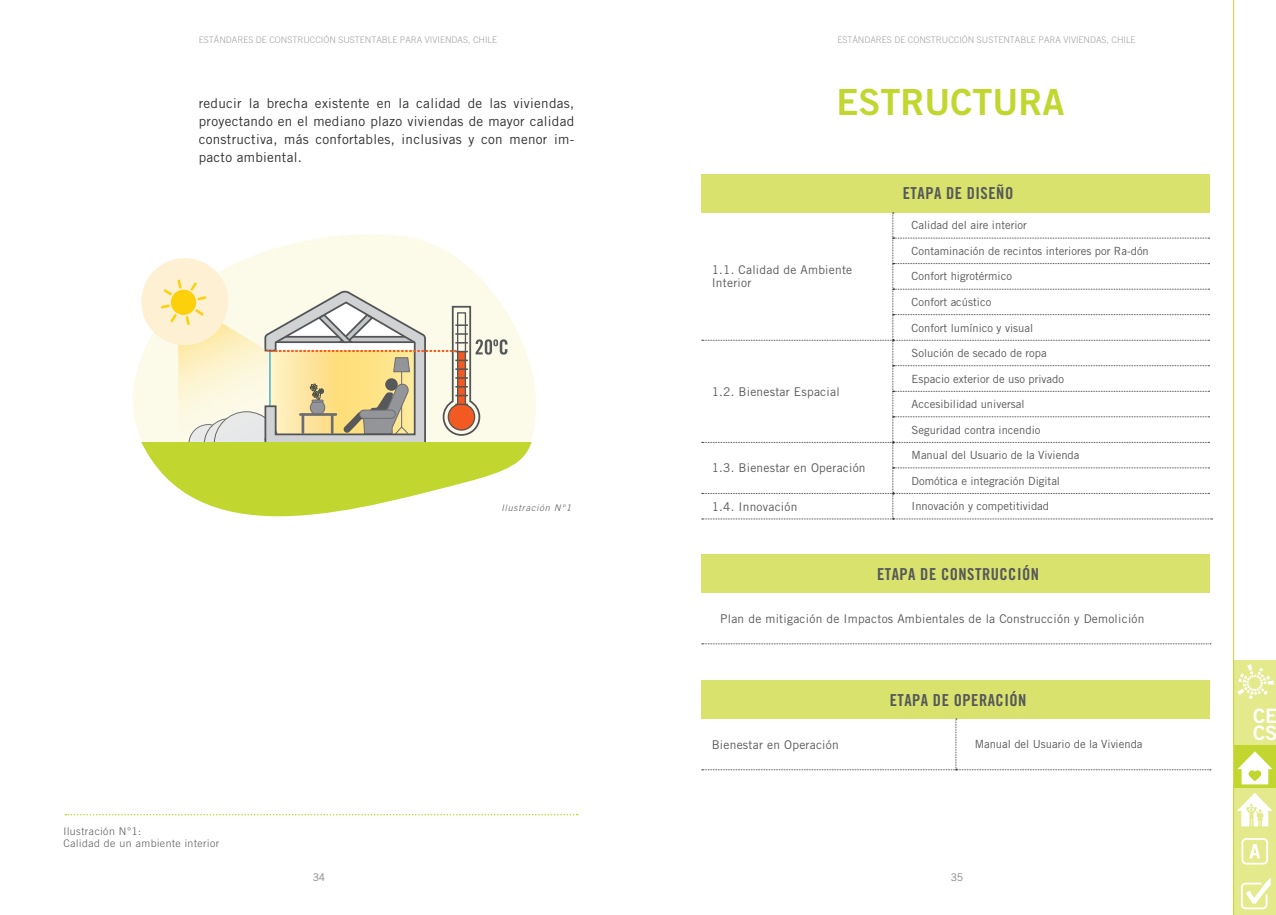
<style>
.page{position:relative;width:1276px;height:915px;background:#fff}
.page>*{position:absolute;margin:0;border:0;box-sizing:border-box;transform-origin:0 0}
.t1{font:36px "Trade Gothic LT Std Bd 2";color:#c1d72f}
.t2{font:19.8px/16.5px "Trade Gothic LT Std Bd 2";color:#fff}
.t3{font:16.5px "Trade Gothic LT Std Bd Cn 20";letter-spacing:.03em;color:#57585a}
.t4{font:13.5px/18px "Trade Gothic LT Std";letter-spacing:.02em;color:#312f30;text-align:justify}
.t5{font:12px/13.5px "Trade Gothic LT Std";letter-spacing:.02em;color:#57585a}
.t6{font:11.25px "Trade Gothic LT Std";color:#57585a}
.t7{font:300 10.5px/12.6px "Trade Gothic LT Std";letter-spacing:.05em;color:#57585a}
.t8{font:10.5px "Trade Gothic LT Std";color:#808285}
.t9{font:300 9px "Trade Gothic LT Std";color:#a1a3a6}
.t10{font:italic 300 9px "Trade Gothic LT Std";letter-spacing:.1em;color:#57585a}
</style>
<div class="page">
<div style="left:1233px;top:872px;width:43px;height:42px;background:#e4e98c"></div>
<svg style="left:1241px;top:878px;width:29px;height:30px"></svg>
<div style="left:1233px;top:829px;width:43px;height:43px;background:#e4e98c"></div>
<svg style="left:1241px;top:838px;width:27px;height:26px"></svg>
<div style="left:1233px;top:702px;width:43px;height:43px;background:#e4e98c"></div>
<div style="left:1233px;top:659px;width:43px;height:43px;background:#e4e98c"></div>
<div style="left:1233px;top:786px;width:43px;height:43px;background:#e4e98c"></div>
<svg style="left:1237px;top:793px;width:35px;height:33px"></svg>
<svg style="left:1237px;top:664px;width:36px;height:34px"></svg>
<div style="left:1233px;top:744px;width:43px;height:42px;background:#c1d72f"></div>
<svg style="left:1237px;top:751px;width:35px;height:33px"></svg>
<hr style="left:1233px;top:0;width:1px;height:914px;background:#c1d72f">
<div style="left:701px;top:174px;width:509px;height:38px;background:#d8e26d"></div>
<svg style="left:702px;top:212px;width:510px;height:307px"></svg>
<div style="left:701px;top:554px;width:509px;height:38px;background:#d8e26d"></div>
<svg style="left:702px;top:643px;width:509px;height:1px"></svg>
<div style="left:701px;top:680px;width:509px;height:38px;background:#d8e26d"></div>
<svg style="left:702px;top:718px;width:509px;height:52px"></svg>
<svg style="left:133px;top:234px;width:403px;height:208px;fill:#fcfbea"></svg>
<div style="left:141px;top:258px;width:87px;height:87px;background:#fef0d3;border-radius:50%"></div>
<svg style="left:161px;top:279px;width:346px;height:163px;background:#e8dfc3"></svg>
<svg style="left:141px;top:442px;width:391px;height:75px;fill:#c1d72f"></svg>
<svg style="left:65px;top:813px;width:513px;height:2px"></svg>
<p class="t9" style="left:199px;top:34px;width:300px">ESTÁNDARES DE CONSTRUCCIÓN SUSTENTABLE PARA VIVIENDAS, CHILE</p>
<p class="t9" style="left:837px;top:34px;width:300px">ESTÁNDARES DE CONSTRUCCIÓN SUSTENTABLE PARA VIVIENDAS, CHILE</p>
<p class="t4" style="left:199px;top:94px;width:377px">reducir la brecha existente en la calidad de las viviendas, proyectando en el mediano plazo viviendas de mayor calidad constructiva, más confortables, inclusivas y con menor im&shy;pacto ambiental.</p>
<p class="t7" style="left:64px;top:824px;width:157px">Ilustración N°1:<br>Calidad de un ambiente interior</p>
<p class="t10" style="left:501px;top:502px;width:71px">Ilustración N°1</p>
<h1 class="t1" style="left:836px;top:80px;width:230px">ESTRUCTURA</h1>
<p class="t5" style="left:712px;top:263px;width:142px">1.1. Calidad de Ambiente<br>Interior</p>
<p class="t5" style="left:712px;top:384px;width:129px">1.2. Bienestar Espacial</p>
<p class="t5" style="left:712px;top:461px;width:155px">1.3. Bienestar en Operación</p>
<h3 class="t3" style="left:903px;top:183px;width:112px">ETAPA DE DISEÑO</h3>
<p class="t6" style="left:911px;top:218px;width:117px">Calidad del aire interior</p>
<p class="t6" style="left:911px;top:244px;width:239px">Contaminación de recintos interiores por Ra-dón</p>
<p class="t6" style="left:911px;top:269px;width:102px">Confort higrotérmico</p>
<p class="t6" style="left:911px;top:295px;width:81px">Confort acústico</p>
<p class="t6" style="left:911px;top:320px;width:123px">Confort lumínico y visual</p>
<p class="t6" style="left:911px;top:346px;width:136px">Solución de secado de ropa</p>
<p class="t6" style="left:911px;top:371px;width:154px">Espacio exterior de uso privado</p>
<p class="t6" style="left:911px;top:397px;width:114px">Accesibilidad universal</p>
<p class="t6" style="left:911px;top:422px;width:130px">Seguridad contra incendio</p>
<p class="t6" style="left:911px;top:448px;width:169px">Manual del Usuario de la Vivienda</p>
<p class="t6" style="left:911px;top:474px;width:150px">Domótica e integración Digital</p>
<p class="t5" style="left:712px;top:499px;width:87px">1.4. Innovación</p>
<p class="t6" style="left:911px;top:499px;width:139px">Innovación y competitividad</p>
<h3 class="t3" style="left:877px;top:563px;width:164px">ETAPA DE CONSTRUCCIÓN</h3>
<p class="t5" style="left:720px;top:611px;width:426px">Plan de mitigación de Impactos Ambientales de la Construcción y Demolición</p>
<h3 class="t3" style="left:889px;top:689px;width:138px">ETAPA DE OPERACIÓN</h3>
<p class="t5" style="left:712px;top:737px;width:129px">Bienestar en Operación</p>
<p class="t6" style="left:974px;top:737px;width:169px">Manual del Usuario de la Vivienda</p>
<p class="t8" style="left:313px;top:870px;width:14px">34</p>
<p class="t8" style="left:950px;top:870px;width:14px">35</p>
<h2 class="t2" style="left:1253px;top:707px;width:26px">CE<br>CS</h2>
</div>
